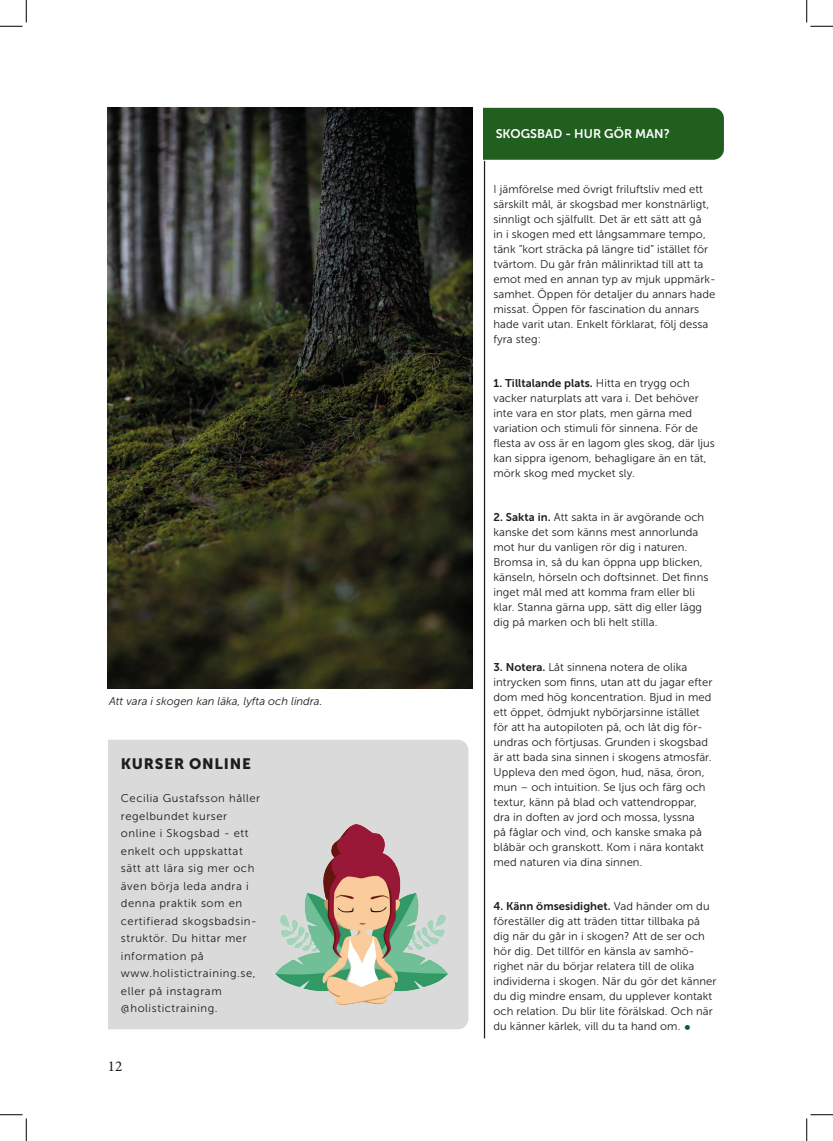
<style>
.page{position:relative;width:833px;height:1141px;background:#fff}
.page>*{position:absolute;margin:0;border:0;box-sizing:border-box;transform-origin:0 0}
.t1{font:15px "Museo Sans 900";letter-spacing:.05em;color:#1d1d1b}
.t2{font:15px "Minion Pro";color:#1d1d1b}
.t3{font:12.5px "Museo Sans 700";color:#fff}
.t4{font:11.25px/15px "Museo Sans 300";letter-spacing:.005em;color:#1d1d1b}
.t5{font:11.25px/17.5px "Museo Sans 300";letter-spacing:.05em;color:#1d1d1b}
.t6{font:italic 11.25px "Museo Sans 300";color:#1d1d1b}
.s1{font-family:"Museo Sans 700"}
.s2{font-family:"Museo Sans 100";font-size:18.75px;color:#006431}
</style>
<div class="page">
<div style="left:461px;top:108px;width:262px;height:52px;background:#215f1f;border-radius:11px"></div>
<div style="left:461px;top:100px;width:21px;height:68px;background:#fff"></div>
<hr style="left:483px;top:161px;width:2px;height:877px;background:#1d1d1b">
<img style="left:108px;top:107px;width:364px;height:581px">
<div style="left:82px;top:739px;width:386px;height:290px;background:#dadada;border-radius:11px"></div>
<div style="left:66px;top:719px;width:42px;height:325px;background:#fff"></div>
<img style="left:275px;top:824px;width:172px;height:180px">
<svg style="left:0;top:0;width:27px;height:27px"></svg>
<svg style="left:0;top:1114px;width:27px;height:26px"></svg>
<svg style="left:806px;top:0;width:26px;height:27px"></svg>
<svg style="left:806px;top:1114px;width:26px;height:26px"></svg>
<p class="t6" style="left:109px;top:695px;width:215px">Att vara i skogen kan läka, lyfta och lindra.</p>
<p class="t1" style="left:121px;top:755px;width:131px">KURSER ONLINE</p>
<p class="t5" style="left:121px;top:789px;width:141px">Cecilia Gustafsson håller regelbundet kurser online i Skogsbad - ett enkelt och uppskattat sätt att lära sig mer och även börja leda andra i denna praktik som en certifierad skogsbadsin&shy;struktör. Du hittar mer information på</p>
<p class="t5" style="left:121px;top:964px;width:136px">www.holistictraining.se, eller på instagram</p>
<p class="t5" style="left:121px;top:999px;width:98px">@holistictraining.</p>
<h1 class="t2" style="left:108px;top:1055px;width:16px">12</h1>
<p class="t3" style="left:495px;top:127px;width:175px">SKOGSBAD - HUR GÖR MAN?</p>
<p class="t4" style="left:493px;top:181px;width:223px">I jämförelse med övrigt friluftsliv med ett särskilt mål, är skogsbad mer konstnärligt, sinnligt och själfullt. Det är ett sätt att gå<br>in i skogen med ett långsammare tempo, tänk ”kort sträcka på längre tid” istället för tvärtom. Du går från målinriktad till att ta emot med en annan typ av mjuk uppmärk&shy;samhet. Öppen för detaljer du annars hade missat. Öppen för fascination du annars hade varit utan. Enkelt förklarat, följ dessa fyra steg:</p>
<p class="t4" style="left:493px;top:376px;width:223px"><span class="s1">1. Tilltalande plats.</span> Hitta en trygg och vacker naturplats att vara i. Det behöver inte vara en stor plats, men gärna med variation och stimuli för sinnena. För de flesta av oss är en lagom gles skog, där ljus kan sippra igenom, behagligare än en tät, mörk skog med mycket sly.</p>
<p class="t4" style="left:493px;top:510px;width:216px"><span class="s1">2. Sakta in.</span> Att sakta in är avgörande och kanske det som känns mest annorlunda mot hur du vanligen rör dig i naturen.<br>Bromsa in, så du kan öppna upp blicken, känseln, hörseln och doftsinnet. Det finns inget mål med att komma fram eller bli klar. Stanna gärna upp, sätt dig eller lägg dig på marken och bli helt stilla.</p>
<p class="t4" style="left:493px;top:659px;width:220px"><span class="s1">3. Notera.</span> Låt sinnena notera de olika intrycken som finns, utan att du jagar efter dom med hög koncentration. Bjud in med ett öppet, ödmjukt nybörjarsinne istället för att ha autopiloten på, och låt dig för&shy;undras och förtjusas. Grunden i skogsbad är att bada sina sinnen i skogens atmosfär.<br>Uppleva den med ögon, hud, näsa, öron, mun – och intuition. Se ljus och färg och textur, känn på blad och vattendroppar, dra in doften av jord och mossa, lyssna<br>på fåglar och vind, och kanske smaka på blåbär och granskott. Kom i nära kontakt med naturen via dina sinnen.</p>
<p class="t4" style="left:493px;top:898px;width:224px"><span class="s1">4. Känn ömsesidighet.</span> Vad händer om du föreställer dig att träden tittar tillbaka på dig när du går in i skogen? Att de ser och hör dig. Det tillför en känsla av samhö&shy;righet när du börjar relatera till de olika individerna i skogen. När du gör det känner du dig mindre ensam, du upplever kontakt och relation. Du blir lite förälskad. Och när du känner kärlek, vill du ta hand om. <span class="s2">•</span></p>
</div>
